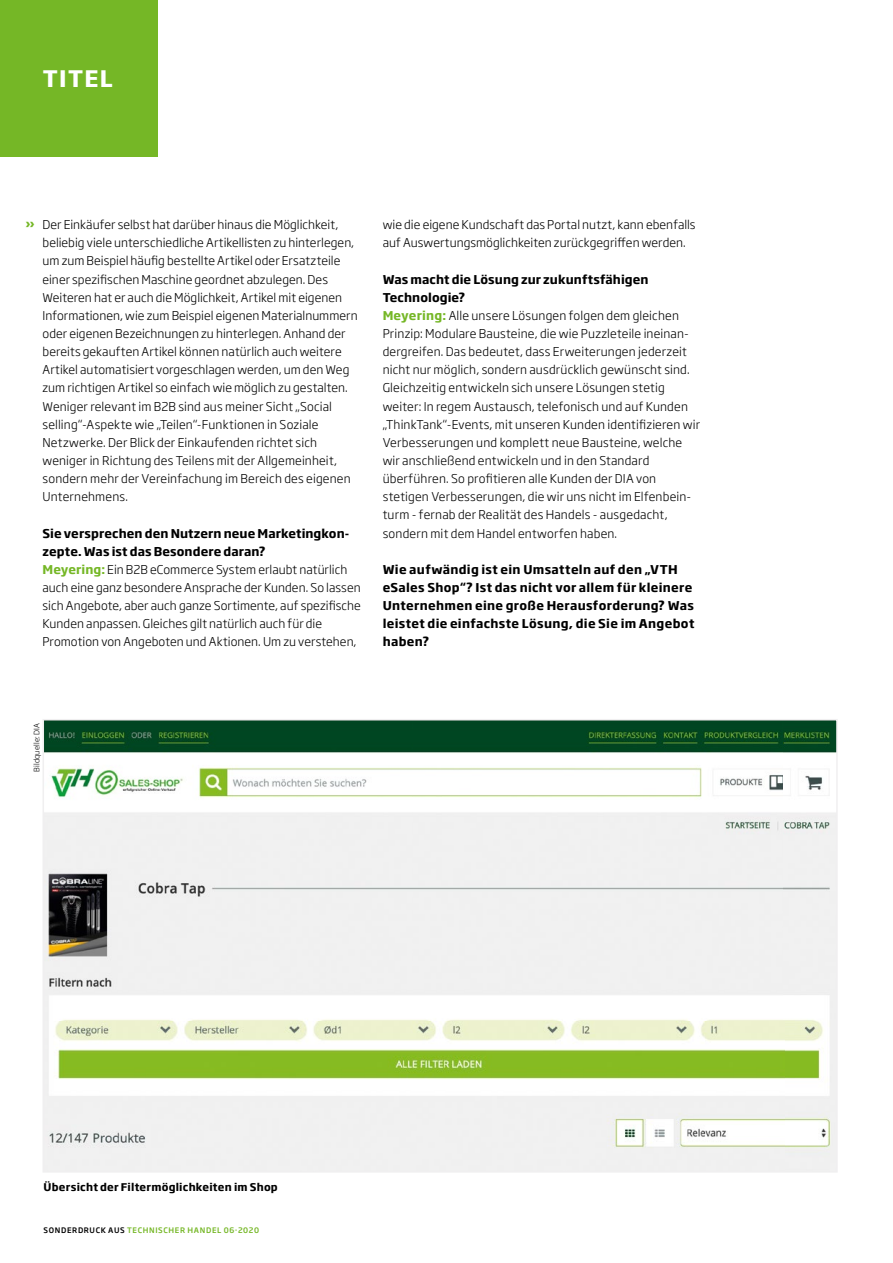
<style>
.page{position:relative;width:893px;height:1263px;background:#fff}
.page>*{position:absolute;margin:0;border:0;box-sizing:border-box;transform-origin:0 0}
.t1{font:700 22.5px "Soho Gothic Pro";letter-spacing:.06em;color:#fff}
.t2{font:300 12px/18.1px "Soho Gothic Pro";letter-spacing:.01em;color:#000}
.t3{font:700 12px/18.1px "Soho Gothic Pro";letter-spacing:.025em;color:#000}
.t4{font:700 12px "Soho Gothic Pro";color:#75b726}
.t5{font:700 10.5px "Soho Gothic Pro";letter-spacing:.02em;color:#000}
.t6{font:500 7.5px "Soho Gothic Pro";letter-spacing:.085em;color:#75b726}
.t7{font:300 7.5px "Soho Gothic Pro";letter-spacing:.02em;color:#000}
.s1{font-weight:700}
.s2{font-weight:700;color:#75b726}
.s3{color:#000}
</style>
<div class="page">
<img style="left:46px;top:722px;width:789px;height:447px">
<div style="left:43px;top:719px;width:795px;height:453px;border:2px solid #f0eff0"></div>
<div style="left:0;top:0;width:157px;height:157px;background:#75b726"></div>
<h1 class="t1" style="left:43px;top:61px;width:72px">TITEL</h1>
<p class="t4" style="left:25px;top:215px;width:11px">»</p>
<p class="t2" style="left:43px;top:215px;width:317px">Der Einkäufer selbst hat darüber hinaus die Möglichkeit, beliebig viele unterschiedliche Artikellisten zu hinterlegen, um zum Beispiel häufig bestellte Artikel oder Ersatzteile einer spezifischen Maschine geordnet abzulegen. Des Weiteren hat er auch die Möglichkeit, Artikel mit eigenen Informationen, wie zum Beispiel eigenen Materialnummern oder eigenen Bezeichnungen zu hinterlegen. Anhand der bereits gekauften Artikel können natürlich auch weitere Artikel automatisiert vorgeschlagen werden, um den Weg zum richtigen Artikel so einfach wie möglich zu gestalten.<br>Weniger relevant im B2B sind aus meiner Sicht „Social selling“-Aspekte wie „Teilen“-Funktionen in Soziale Netzwerke. Der Blick der Einkaufenden richtet sich weniger in Richtung des Teilens mit der Allgemeinheit, sondern mehr der Vereinfachung im Bereich des eigenen Unternehmens.</p>
<p class="t2" style="left:43px;top:523px;width:320px"><span class="s1">Sie versprechen den Nutzern neue Marketingkon&shy;zepte. Was ist das Besondere daran?<br></span><span class="s2">Meyering:</span> Ein B2B eCommerce System erlaubt natürlich auch eine ganz besondere Ansprache der Kunden. So lassen sich Angebote, aber auch ganze Sortimente, auf spezifische Kunden anpassen. Gleiches gilt natürlich auch für die Promotion von Angeboten und Aktionen. Um zu verstehen,</p>
<p class="t2" style="left:383px;top:215px;width:314px">wie die eigene Kundschaft das Portal nutzt, kann ebenfalls auf Auswertungsmöglichkeiten zurückgegriffen werden.</p>
<p class="t2" style="left:383px;top:269px;width:319px"><span class="s1">Was macht die Lösung zur zukunftsfähigen Technologie?<br></span><span class="s2">Meyering:</span> Alle unsere Lösungen folgen dem gleichen Prinzip: Modulare Bausteine, die wie Puzzleteile ineinan&shy;dergreifen. Das bedeutet, dass Erweiterungen jederzeit nicht nur möglich, sondern ausdrücklich gewünscht sind.<br>Gleichzeitig entwickeln sich unsere Lösungen stetig weiter: In regem Austausch, telefonisch und auf Kunden „ThinkTank“-Events, mit unseren Kunden identifizieren wir Verbesserungen und komplett neue Bausteine, welche wir anschließend entwickeln und in den Standard überführen. So profitieren alle Kunden der DIA von stetigen Verbesserungen, die wir uns nicht im Elfenbein&shy;turm - fernab der Realität des Handels - ausgedacht, sondern mit dem Handel entworfen haben.</p>
<p class="t3" style="left:383px;top:559px;width:313px">Wie aufwändig ist ein Umsatteln auf den „VTH eSales Shop“? Ist das nicht vor allem für kleinere Unternehmen eine große Herausforderung? Was leistet die einfachste Lösung, die Sie im Angebot haben?</p>
<p class="t7" style="left:31px;top:772px;width:51px;rotate:-90deg">Bildquelle: DIA</p>
<p class="t5" style="left:44px;top:1178px;width:236px">Übersicht der Filtermöglichkeiten im Shop</p>
<p class="t6" style="left:44px;top:1224px;width:217px"><span class="s3">SONDERDRUCK AUS</span> TECHNISCHER HANDEL 06-2020</p>
</div>
